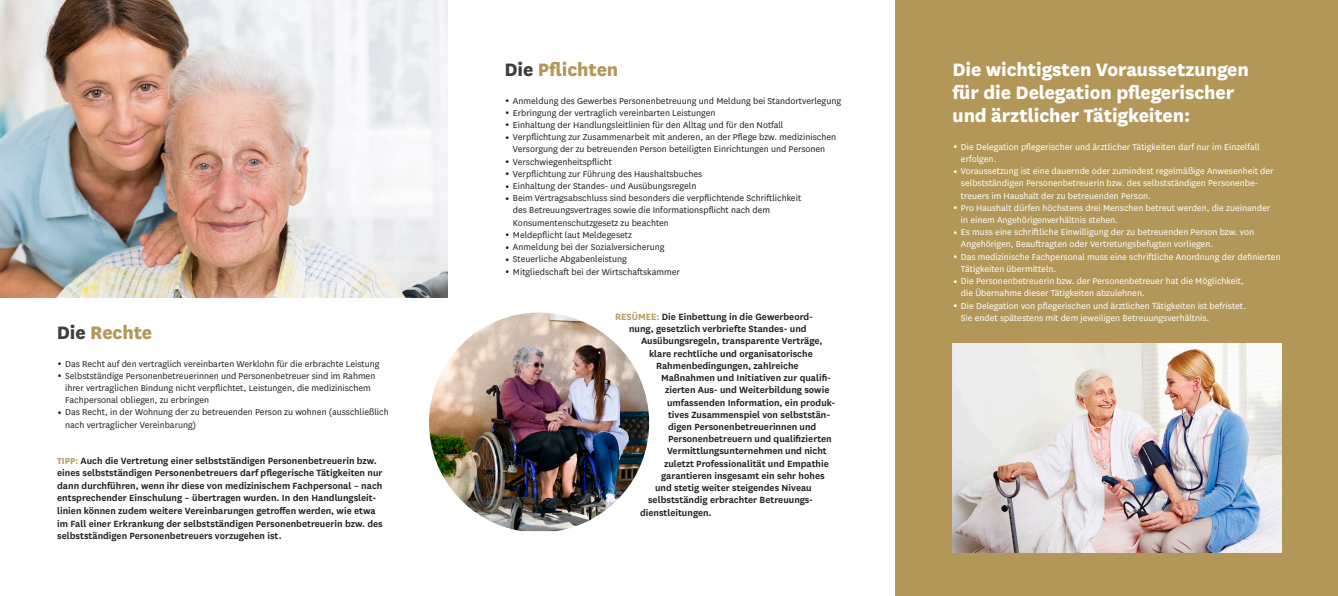
<style>
.page{position:relative;width:1338px;height:596px;background:#fff}
.page>*{position:absolute;margin:0;border:0;box-sizing:border-box;transform-origin:0 0}
.t1{font:800 21px/23.1px "National";letter-spacing:-.005em;color:#fff}
.t2{font:800 21px "National";letter-spacing:-.005em;color:#b39758}
.t3{font:600 10.5px/12.6px "National";color:#231f20}
.t4{font:10px/12.2px "National";color:#231f20}
.t5{font:10px/12.2px "National";color:#fff}
.s1{color:#3e3e3f}
.s2{font-size:18px}
.s3{font-weight:700;font-size:10px;color:#b39758}
.s4{color:#b39758}
</style>
<div class="page">
<div style="left:896px;top:0;width:442px;height:595px;background:#b39758"></div>
<img style="left:0;top:0;width:448px;height:298px">
<img style="left:952px;top:343px;width:329px;height:208px">
<img style="left:429px;top:312px;width:220px;height:218px">
<h1 class="t2" style="left:57px;top:317px;width:97px"><span class="s1">Die</span> Rechte</h1>
<p class="t4" style="left:57px;top:356px;width:324px"><span class="s2">•</span> Das Recht auf den vertraglich vereinbarten Werklohn für die erbrachte Leistung</p>
<p class="t4" style="left:65px;top:369px;width:312px;text-indent:-9px"><span class="s2">•</span> Selbstständige Personenbetreuerinnen und Personenbetreuer sind im Rahmen ihrer vertraglichen Bindung nicht verpflichtet, Leistungen, die medizinischem<br>Fachpersonal obliegen, zu erbringen</p>
<p class="t4" style="left:65px;top:405px;width:325px;text-indent:-9px"><span class="s2">•</span> Das Recht, in der Wohnung der zu betreuenden Person zu wohnen (ausschließlich nach vertraglicher Vereinbarung)</p>
<p class="t3" style="left:57px;top:453px;width:327px"><span class="s3">TIPP:</span> Auch die Vertretung einer selbstständigen Personenbetreuerin bzw. eines selbstständigen Personenbetreuers darf pflegerische Tätigkeiten nur dann durchführen, wenn ihr diese von medizinischem Fachpersonal – nach entsprechender Einschulung – übertragen wurden. In den Handlungsleit&shy;linien können zudem weitere Vereinbarungen getroffen werden, wie etwa im Fall einer Erkrankung der selbstständigen Personenbetreuerin bzw. des selbstständigen Personenbetreuers vorzugehen ist.</p>
<h1 class="t2" style="left:504px;top:55px;width:115px"><span class="s1">Die</span> Pflichten</h1>
<p class="t4" style="left:504px;top:94px;width:338px"><span class="s2">•</span> Anmeldung des Gewerbes Personenbetreuung und Meldung bei Standortverlegung</p>
<p class="t4" style="left:504px;top:106px;width:213px"><span class="s2">•</span> Erbringung der vertraglich vereinbarten Leistungen</p>
<p class="t4" style="left:504px;top:118px;width:281px"><span class="s2">•</span> Einhaltung der Handlungsleitlinien für den Alltag und für den Notfall</p>
<p class="t4" style="left:504px;top:130px;width:333px;text-align:center"><span class="s2">•</span> Verpflichtung zur Zusammenarbeit mit anderen, an der Pflege bzw. medizinischen<br>Versorgung der zu betreuenden Person beteiligten Einrichtungen und Personen</p>
<p class="t4" style="left:504px;top:155px;width:109px"><span class="s2">•</span> Verschwiegenheitspflicht</p>
<p class="t4" style="left:504px;top:167px;width:199px"><span class="s2">•</span> Verpflichtung zur Führung des Haushaltsbuches</p>
<p class="t4" style="left:504px;top:179px;width:193px"><span class="s2">•</span> Einhaltung der Standes- und Ausübungsregeln</p>
<p class="t4" style="left:513px;top:191px;width:290px;text-indent:-9px"><span class="s2">•</span> Beim Vertragsabschluss sind besonders die verpflichtende Schriftlichkeit des Betreuungsvertrages sowie die Informationspflicht nach dem<br>Konsumentenschutzgesetz zu beachten</p>
<p class="t4" style="left:504px;top:228px;width:129px"><span class="s2">•</span> Meldepflicht laut Meldegesetz</p>
<p class="t4" style="left:504px;top:240px;width:162px"><span class="s2">•</span> Anmeldung bei der Sozialversicherung</p>
<p class="t4" style="left:504px;top:252px;width:124px"><span class="s2">•</span> Steuerliche Abgabenleistung</p>
<p class="t4" style="left:504px;top:265px;width:177px"><span class="s2">•</span> Mitgliedschaft bei der Wirtschaftskammer</p>
<p class="t3" style="left:615px;top:309px;width:200px"><span class="s4">RESÜMEE:</span> Die Einbettung in die Gewerbeord-</p>
<p class="t3" style="left:629px;top:322px;width:179px">nung, gesetzlich verbriefte Standes- und</p>
<p class="t3" style="left:641px;top:334px;width:183px">Ausübungsregeln, transparente Verträge,</p>
<p class="t3" style="left:649px;top:346px;width:165px">klare rechtliche und organisatorische</p>
<p class="t3" style="left:656px;top:358px;width:144px">Rahmenbedingungen, zahlreiche</p>
<p class="t3" style="left:661px;top:370px;width:172px">Maßnahmen und Initiativen zur qualifi-</p>
<p class="t3" style="left:665px;top:383px;width:166px">zierten Aus- und Weiterbildung sowie</p>
<p class="t3" style="left:667px;top:395px;width:170px">umfassenden Information, ein produk-</p>
<p class="t3" style="left:668px;top:407px;width:164px">tives Zusammenspiel von selbststän-</p>
<p class="t3" style="left:668px;top:419px;width:150px">digen Personenbetreuerinnen und</p>
<p class="t3" style="left:668px;top:431px;width:165px">Personenbetreuern und qualifizierten</p>
<p class="t3" style="left:667px;top:444px;width:161px">Vermittlungsunternehmen und nicht</p>
<p class="t3" style="left:664px;top:456px;width:166px">zuletzt Professionalität und Empathie</p>
<p class="t3" style="left:661px;top:468px;width:165px">garantieren insgesamt ein sehr hohes</p>
<p class="t3" style="left:655px;top:480px;width:158px">und stetig weiter steigendes Niveau</p>
<p class="t3" style="left:648px;top:492px;width:167px">selbstständig erbrachter Betreuungs-</p>
<p class="t3" style="left:640px;top:505px;width:73px">dienstleitungen.</p>
<h1 class="t1" style="left:952px;top:56px;width:298px">Die wichtigsten Voraussetzungen für die Delegation pflegerischer und ärztlicher Tätigkeiten:</h1>
<p class="t5" style="left:961px;top:140px;width:300px;text-indent:-9px"><span class="s2">•</span> Die Delegation pflegerischer und ärztlicher Tätigkeiten darf nur im Einzelfall erfolgen.</p>
<p class="t5" style="left:961px;top:164px;width:314px;text-indent:-9px"><span class="s2">•</span> Voraussetzung ist eine dauernde oder zumindest regelmäßige Anwesenheit der selbstständigen Personenbetreuerin bzw. des selbstständigen Personenbe&shy;treuers im Haushalt der zu betreuenden Person.</p>
<p class="t5" style="left:961px;top:201px;width:311px;text-indent:-9px"><span class="s2">•</span> Pro Haushalt dürfen höchstens drei Menschen betreut werden, die zueinander in einem Angehörigenverhältnis stehen.</p>
<p class="t5" style="left:961px;top:225px;width:295px;text-indent:-9px"><span class="s2">•</span> Es muss eine schriftliche Einwilligung der zu betreuenden Person bzw. von<br>Angehörigen, Beauftragten oder Vertretungsbefugten vorliegen.</p>
<p class="t5" style="left:961px;top:250px;width:321px;text-indent:-9px"><span class="s2">•</span> Das medizinische Fachpersonal muss eine schriftliche Anordnung der definierten<br>Tätigkeiten übermitteln.</p>
<p class="t5" style="left:961px;top:274px;width:285px;text-indent:-9px"><span class="s2">•</span> Die Personenbetreuerin bzw. der Personenbetreuer hat die Möglichkeit, die Übernahme dieser Tätigkeiten abzulehnen.</p>
<p class="t5" style="left:961px;top:299px;width:287px;text-indent:-9px"><span class="s2">•</span> Die Delegation von pflegerischen und ärztlichen Tätigkeiten ist befristet.<br>Sie endet spätestens mit dem jeweiligen Betreuungsverhältnis.</p>
</div>
